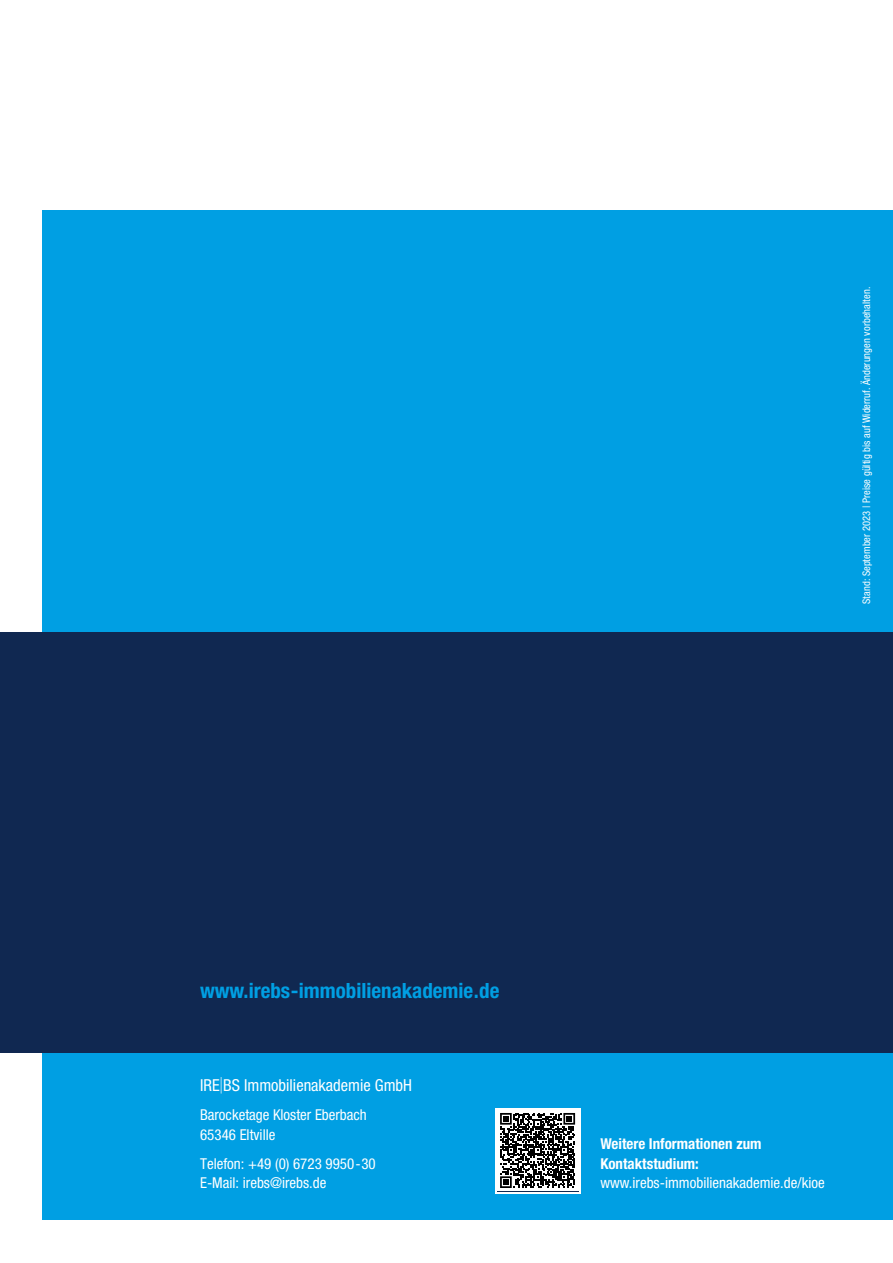
<style>
.page{position:relative;width:893px;height:1263px;background:#fff}
.page>*{position:absolute;margin:0;border:0;box-sizing:border-box;transform-origin:0 0}
.t1{font:700 condensed 21px "Helvetica Neue LT Pro";color:#009fe3}
.t2{font:condensed 16.5px "Helvetica Neue LT Pro";color:#fff}
.t3{font:condensed 15px/19.5px "Helvetica Neue LT Pro";color:#fff}
.t4{font:700 condensed 15px/19.5px "Helvetica Neue LT Pro";color:#fff}
.t5{font:condensed 10.5px "Helvetica Neue LT Pro";letter-spacing:.005em;color:#fff}
.s1{font-weight:100;font-stretch:normal}
</style>
<div class="page">
<div style="left:43px;top:210px;width:850px;height:1010px;background:#009fe3"></div>
<div style="left:0;top:631px;width:893px;height:421px;background:#102851"></div>
<svg style="left:495px;top:1108px;width:85px;height:85px"></svg>
<div style="left:497px;top:1110px;width:81px;height:81px;background:#fff"></div>
<svg style="left:500px;top:1113px;width:75px;height:75px"></svg>
<p class="t5" style="left:860px;top:604px;width:318px;rotate:-90deg">Stand: September 2023 | Preise gültig bis auf Widerruf. Änderungen vorbehalten.</p>
<h1 class="t1" style="left:200px;top:978px;width:301px">www.irebs-immobilienakademie.de</h1>
<p class="t2" style="left:200px;top:1075px;width:214px">IRE<span class="s1">|</span>BS Immobilienakademie GmbH</p>
<p class="t3" style="left:200px;top:1105px;width:168px">Barocketage Kloster Eberbach<br>65346 Eltville</p>
<p class="t3" style="left:200px;top:1153px;width:177px">Telefon: +49 (0) 6723 9950-30<br>E-Mail: irebs@irebs.de</p>
<p class="t4" style="left:600px;top:1134px;width:163px">Weitere Informationen zum<br>Kontaktstudium:</p>
<p class="t3" style="left:600px;top:1173px;width:226px">www.irebs-immobilienakademie.de/kioe</p>
</div>
